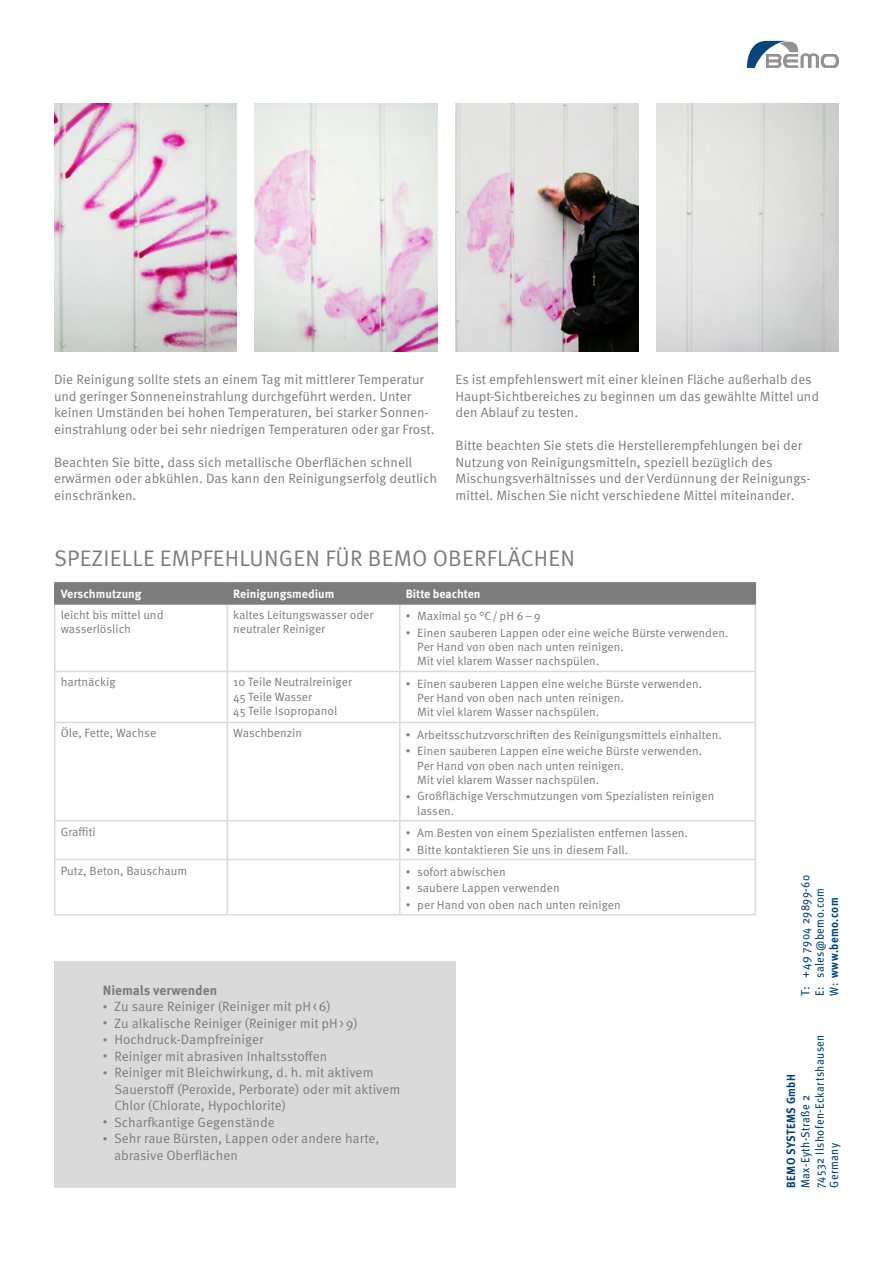
<style>
.page{position:relative;width:893px;height:1263px;background:#fff}
.page>*{position:absolute;margin:0;border:0;box-sizing:border-box;transform-origin:0 0}
.t1{font:22.5px "Meta OT Norm";letter-spacing:.01em;color:#7c7c7b}
.t2{font:13.5px/16.5px "Meta OT Norm";color:#7c7c7b}
.t3{font:700 13.5px "Meta OT";color:#7c7c7b}
.t4{font:12px/14.4px "Meta OT Norm";color:#7c7c7b}
.t5{font:12px/14.4px "Meta OT";letter-spacing:.04em;color:#00457c;scale:.91 1}
.t6{font:12px/14.4px "Meta OT";letter-spacing:.04em;color:#00457c}
.t7{font:700 12px "Meta OT";letter-spacing:-.005em;color:#fff}
.t8{font:700 12px "Meta OT";letter-spacing:.04em;color:#00457c;scale:.91 1}
.s1{font-size:9px}
.s2{font-weight:700}
</style>
<div class="page">
<svg style="left:746px;top:41px;width:93px;height:27px"></svg>
<hr style="left:54px;top:605px;width:2px;height:66px;background:#dadada">
<hr style="left:54px;top:672px;width:2px;height:50px;background:#dadada">
<hr style="left:226px;top:605px;width:2px;height:66px;background:#dadada">
<hr style="left:226px;top:672px;width:2px;height:50px;background:#dadada">
<hr style="left:399px;top:605px;width:1px;height:66px;background:#dadada">
<hr style="left:399px;top:672px;width:1px;height:50px;background:#dadada">
<hr style="left:754px;top:605px;width:2px;height:66px;background:#dadada">
<hr style="left:754px;top:672px;width:2px;height:50px;background:#dadada">
<hr style="left:54px;top:671px;width:173px;height:1px;background:#dadada">
<hr style="left:54px;top:722px;width:173px;height:1px;background:#dadada">
<hr style="left:54px;top:723px;width:2px;height:97px;background:#dadada">
<hr style="left:227px;top:671px;width:173px;height:1px;background:#dadada">
<hr style="left:227px;top:722px;width:173px;height:1px;background:#dadada">
<hr style="left:226px;top:723px;width:2px;height:97px;background:#dadada">
<hr style="left:400px;top:671px;width:356px;height:1px;background:#dadada">
<hr style="left:400px;top:722px;width:356px;height:1px;background:#dadada">
<hr style="left:399px;top:723px;width:1px;height:97px;background:#dadada">
<hr style="left:754px;top:723px;width:2px;height:97px;background:#dadada">
<hr style="left:54px;top:820px;width:173px;height:1px;background:#dadada">
<hr style="left:54px;top:821px;width:2px;height:38px;background:#dadada">
<hr style="left:227px;top:820px;width:173px;height:1px;background:#dadada">
<hr style="left:226px;top:821px;width:2px;height:38px;background:#dadada">
<hr style="left:400px;top:820px;width:356px;height:1px;background:#dadada">
<hr style="left:399px;top:821px;width:1px;height:38px;background:#dadada">
<hr style="left:754px;top:821px;width:2px;height:38px;background:#dadada">
<hr style="left:54px;top:859px;width:173px;height:1px;background:#dadada">
<hr style="left:54px;top:860px;width:2px;height:54px;background:#dadada">
<hr style="left:227px;top:859px;width:173px;height:1px;background:#dadada">
<hr style="left:226px;top:860px;width:2px;height:54px;background:#dadada">
<hr style="left:400px;top:859px;width:356px;height:1px;background:#dadada">
<hr style="left:399px;top:860px;width:1px;height:54px;background:#dadada">
<hr style="left:754px;top:860px;width:2px;height:54px;background:#dadada">
<hr style="left:54px;top:914px;width:173px;height:1px;background:#dadada">
<hr style="left:227px;top:914px;width:173px;height:1px;background:#dadada">
<hr style="left:400px;top:914px;width:356px;height:1px;background:#dadada">
<hr style="left:54px;top:582px;width:173px;height:2px;background:#7c7c7b">
<hr style="left:227px;top:582px;width:173px;height:2px;background:#7c7c7b">
<hr style="left:400px;top:582px;width:356px;height:2px;background:#7c7c7b">
<div style="left:54px;top:583px;width:702px;height:20px;background:#7c7c7b"></div>
<hr style="left:54px;top:603px;width:173px;height:2px;background:#7c7c7b">
<hr style="left:227px;top:603px;width:173px;height:2px;background:#7c7c7b">
<hr style="left:400px;top:603px;width:356px;height:2px;background:#7c7c7b">
<img style="left:255px;top:104px;width:182px;height:247px">
<img style="left:656px;top:104px;width:183px;height:247px">
<img style="left:455px;top:104px;width:183px;height:247px">
<img style="left:54px;top:104px;width:183px;height:247px">
<div style="left:54px;top:962px;width:401px;height:226px;background:#dadada"></div>
<p class="t2" style="left:54px;top:371px;width:382px">Die Reinigung sollte stets an einem Tag mit mittlerer Temperatur und geringer Sonneneinstrahlung durchgeführt werden. Unter keinen Umständen bei hohen Temperaturen, bei starker Sonnen&shy;einstrahlung oder bei sehr niedrigen Temperaturen oder gar Frost.</p>
<p class="t2" style="left:54px;top:454px;width:385px">Beachten Sie bitte, dass sich metallische Oberflächen schnell erwärmen oder abkühlen. Das kann den Reinigungserfolg deutlich einschränken.</p>
<p class="t2" style="left:455px;top:371px;width:365px">Es ist empfehlenswert mit einer kleinen Fläche außerhalb des<br>Haupt-Sichtbereiches zu beginnen um das gewählte Mittel und den Ablauf zu testen.</p>
<p class="t2" style="left:455px;top:437px;width:355px">Bitte beachten Sie stets die Herstellerempfehlungen bei der Nutzung von Reinigungsmitteln, speziell bezüglich des Mischungsverhältnisses und der Verdünnung der Reinigungs&shy;mittel. Mischen Sie nicht verschiedene Mittel miteinander.</p>
<h1 class="t1" style="left:54px;top:544px;width:522px">SPEZIELLE EMPFEHLUNGEN FÜR BEMO OBERFLÄCHEN</h1>
<p class="t7" style="left:61px;top:586px;width:82px">Verschmutzung</p>
<p class="t7" style="left:233px;top:586px;width:103px">Reinigungsmedium</p>
<p class="t7" style="left:406px;top:586px;width:76px">Bitte beachten</p>
<p class="t4" style="left:61px;top:608px;width:104px">leicht bis mittel und wasserlöslich</p>
<p class="t4" style="left:233px;top:608px;width:142px">kaltes Leitungswasser oder neutraler Reiniger</p>
<p class="t4" style="left:406px;top:609px;width:136px"><span class="s1">•</span> Maximal 50 °C/pH 6–9</p>
<p class="t4" style="left:417px;top:625px;width:313px;text-indent:-11px"><span class="s1">•</span> Einen sauberen Lappen oder eine weiche Bürste verwenden.<br>Per Hand von oben nach unten reinigen.<br>Mit viel klarem Wasser nachspülen.</p>
<p class="t4" style="left:61px;top:675px;width:56px">hartnäckig</p>
<p class="t4" style="left:233px;top:675px;width:120px">10 Teile Neutralreiniger<br>45 Teile Wasser<br>45 Teile Isopropanol</p>
<p class="t4" style="left:417px;top:676px;width:286px;text-indent:-11px"><span class="s1">•</span> Einen sauberen Lappen eine weiche Bürste verwenden.<br>Per Hand von oben nach unten reinigen.<br>Mit viel klarem Wasser nachspülen.</p>
<p class="t4" style="left:61px;top:726px;width:97px">Öle, Fette, Wachse</p>
<p class="t4" style="left:233px;top:726px;width:70px">Waschbenzin</p>
<p class="t4" style="left:406px;top:727px;width:318px"><span class="s1">•</span> Arbeitsschutzvorschriften des Reinigungsmittels einhalten.</p>
<p class="t4" style="left:417px;top:744px;width:286px;text-indent:-11px"><span class="s1">•</span> Einen sauberen Lappen eine weiche Bürste verwenden.<br>Per Hand von oben nach unten reinigen.<br>Mit viel klarem Wasser nachspülen.</p>
<p class="t4" style="left:417px;top:789px;width:299px;text-indent:-11px"><span class="s1">•</span> Großflächige Verschmutzungen vom Spezialisten reinigen lassen.</p>
<p class="t4" style="left:61px;top:825px;width:37px">Graffiti</p>
<p class="t4" style="left:406px;top:826px;width:284px"><span class="s1">•</span> Am Besten von einem Spezialisten entfernen lassen.</p>
<p class="t4" style="left:406px;top:842px;width:224px"><span class="s1">•</span> Bitte kontaktieren Sie uns in diesem Fall.</p>
<p class="t4" style="left:61px;top:863px;width:128px">Putz, Beton, Bauschaum</p>
<p class="t4" style="left:406px;top:864px;width:102px"><span class="s1">•</span> sofort abwischen</p>
<p class="t4" style="left:406px;top:881px;width:155px"><span class="s1">•</span> saubere Lappen verwenden</p>
<p class="t4" style="left:406px;top:897px;width:217px"><span class="s1">•</span> per Hand von oben nach unten reinigen</p>
<p class="t3" style="left:103px;top:981px;width:116px">Niemals verwenden</p>
<p class="t2" style="left:103px;top:998px;width:230px"><span class="s1">•</span> Zu saure Reiniger (Reiniger mit pH&lt;6)</p>
<p class="t2" style="left:103px;top:1015px;width:256px"><span class="s1">•</span> Zu alkalische Reiniger (Reiniger mit pH&gt;9)</p>
<p class="t2" style="left:103px;top:1031px;width:162px"><span class="s1">•</span> Hochdruck-Dampfreiniger</p>
<p class="t2" style="left:103px;top:1048px;width:226px"><span class="s1">•</span> Reiniger mit abrasiven Inhaltsstoffen</p>
<p class="t2" style="left:114px;top:1064px;width:288px;text-indent:-11px"><span class="s1">•</span> Reiniger mit Bleichwirkung, d. h. mit aktivem<br>Sauerstoff (Peroxide, Perborate) oder mit aktivem<br>Chlor (Chlorate, Hypochlorite)</p>
<p class="t2" style="left:103px;top:1114px;width:173px"><span class="s1">•</span> Scharfkantige Gegenstände</p>
<p class="t2" style="left:114px;top:1130px;width:267px;text-indent:-11px"><span class="s1">•</span> Sehr raue Bürsten, Lappen oder andere harte, abrasive Oberflächen</p>
<p class="t6" style="left:798px;top:996px;width:122px;rotate:-90deg">T: +49 7904 29899-60<br>E: sales@bemo.com<br>W: <span class="s2">www.bemo.com</span></p>
<p class="t5" style="left:798px;top:1188px;width:170px;rotate:-90deg">Max-Eyth-Straße 2<br>74532 Ilshofen-Eckartshausen<br>Germany</p>
<p class="t8" style="left:783px;top:1188px;width:127px;rotate:-90deg">BEMO SYSTEMS GmbH</p>
</div>
